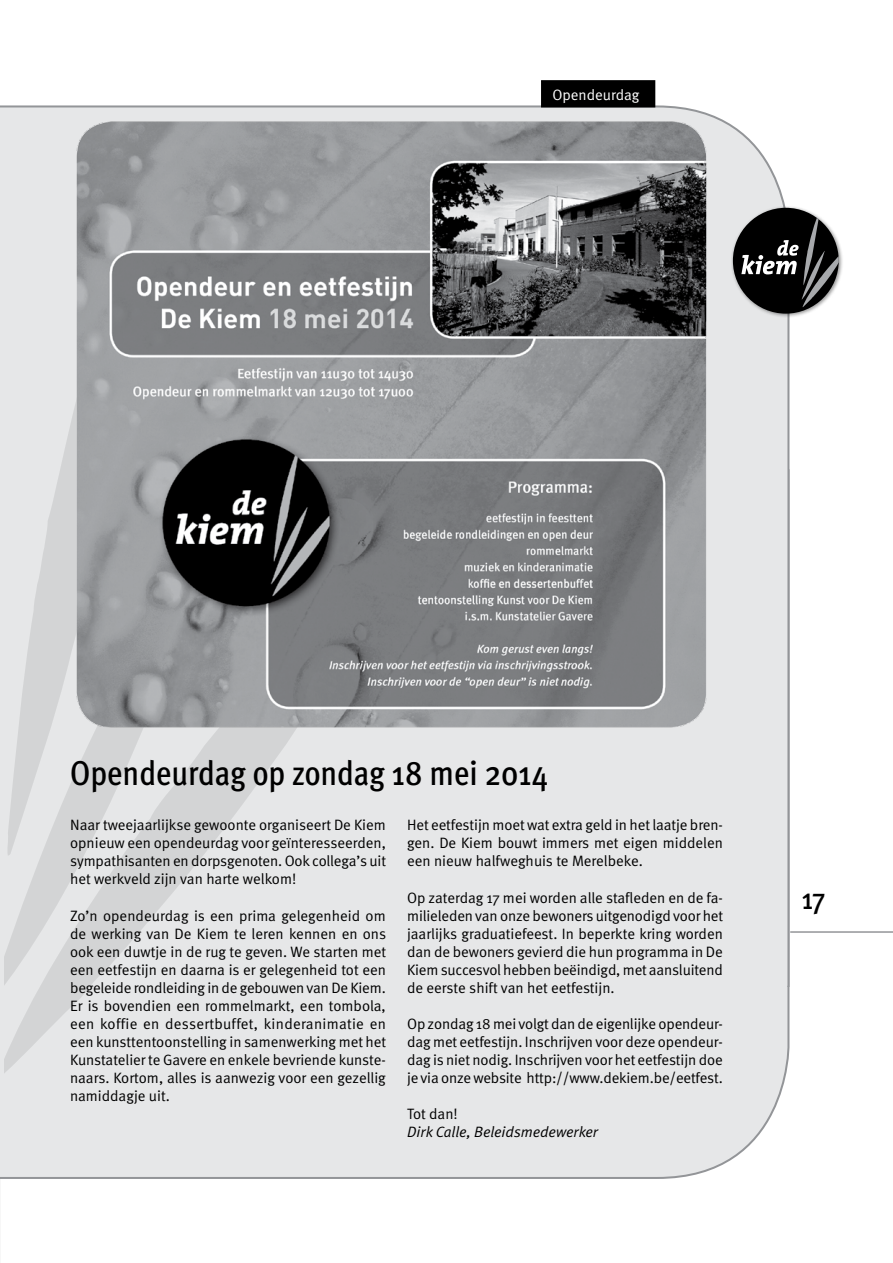
<style>
.page{position:relative;width:893px;height:1263px;background:#fff}
.page>*{position:absolute;margin:0;border:0;box-sizing:border-box;transform-origin:0 0}
.t1{font:500 34.5px "Meta Cond";color:#000}
.t2{font:500 30px "Meta Cond";color:#000}
.t3{font:15px/18px "Meta Normal";letter-spacing:-.005em;color:#000;text-align:justify}
.t4{font:italic 15px "Meta Normal";color:#000}
.t5{font:15px "Meta Normal";color:#fff}
</style>
<div class="page">
<div style="left:0;top:989px;width:790px;height:190px;background:#e6e7e8"></div>
<div style="left:0;top:104px;width:790px;height:885px;background:#e6e7e8"></div>
<div style="left:731px;top:205px;width:113px;height:113px;background:#000;opacity:.4"></div>
<div style="left:733px;top:208px;width:106px;height:106px;background:#000;border-radius:50%"></div>
<svg style="left:741px;top:218px;width:98px;height:89px"></svg>
<hr style="left:790px;top:931px;width:103px;height:2px;background:#939598">
<div style="left:542px;top:81px;width:113px;height:26px;background:#000"></div>
<div style="left:541px;top:80px;width:114px;height:27px;border:2px solid #000"></div>
<div style="left:7px;top:163px;width:60px;height:359px;background:#e6e7e8"></div>
<svg style="left:5px;top:548px;width:389px;height:527px;background:#e0e1e2"></svg>
<img style="left:67px;top:112px;width:654px;height:625px">
<p class="t5" style="left:552px;top:86px;width:88px">Opendeurdag</p>
<h1 class="t1" style="left:70px;top:753px;width:479px">Opendeurdag op zondag 18 mei 2014</h1>
<p class="t3" style="left:407px;top:816px;width:317px">Het eetfestijn moet wat extra geld in het laatje bren&shy;gen. De Kiem bouwt immers met eigen middelen een nieuw halfweghuis te Merelbeke.</p>
<p class="t3" style="left:407px;top:888px;width:318px">Op zaterdag 17 mei worden alle stafleden en de fa&shy;milieleden van onze bewoners uitgenodigd voor het jaarlijks graduatiefeest. In beperkte kring worden dan de bewoners gevierd die hun programma in De Kiem succesvol hebben beëindigd, met aansluitend de eerste shift van het eetfestijn.</p>
<p class="t3" style="left:407px;top:1014px;width:317px">Op zondag 18 mei volgt dan de eigenlijke opendeur&shy;dag met eetfestijn. Inschrijven voor deze opendeur&shy;dag is niet nodig. Inschrijven voor het eetfestijn doe je via onze website http://www.dekiem.be/eetfest.</p>
<p class="t3" style="left:407px;top:1104px;width:52px">Tot dan!</p>
<p class="t4" style="left:407px;top:1123px;width:193px">Dirk Calle, Beleidsmedewerker</p>
<p class="t3" style="left:70px;top:816px;width:317px">Naar tweejaarlijkse gewoonte organiseert De Kiem opnieuw een opendeurdag voor geïnteresseerden, sympathisanten en dorpsgenoten. Ook collega’s uit het werkveld zijn van harte welkom!</p>
<p class="t3" style="left:70px;top:906px;width:317px">Zo’n opendeurdag is een prima gelegenheid om de werking van De Kiem te leren kennen en ons ook een duwtje in de rug te geven. We starten met een eetfestijn en daarna is er gelegenheid tot een begeleide rondleiding in de gebouwen van De Kiem.<br>Er is bovendien een rommelmarkt, een tombola, een koffie en dessertbuffet, kinderanimatie en een kunsttentoonstelling in samenwerking met het Kunstatelier te Gavere en enkele bevriende kunste&shy;naars. Kortom, alles is aanwezig voor een gezellig namiddagje uit.</p>
<h2 class="t2" style="left:802px;top:881px;width:25px">17</h2>
</div>
